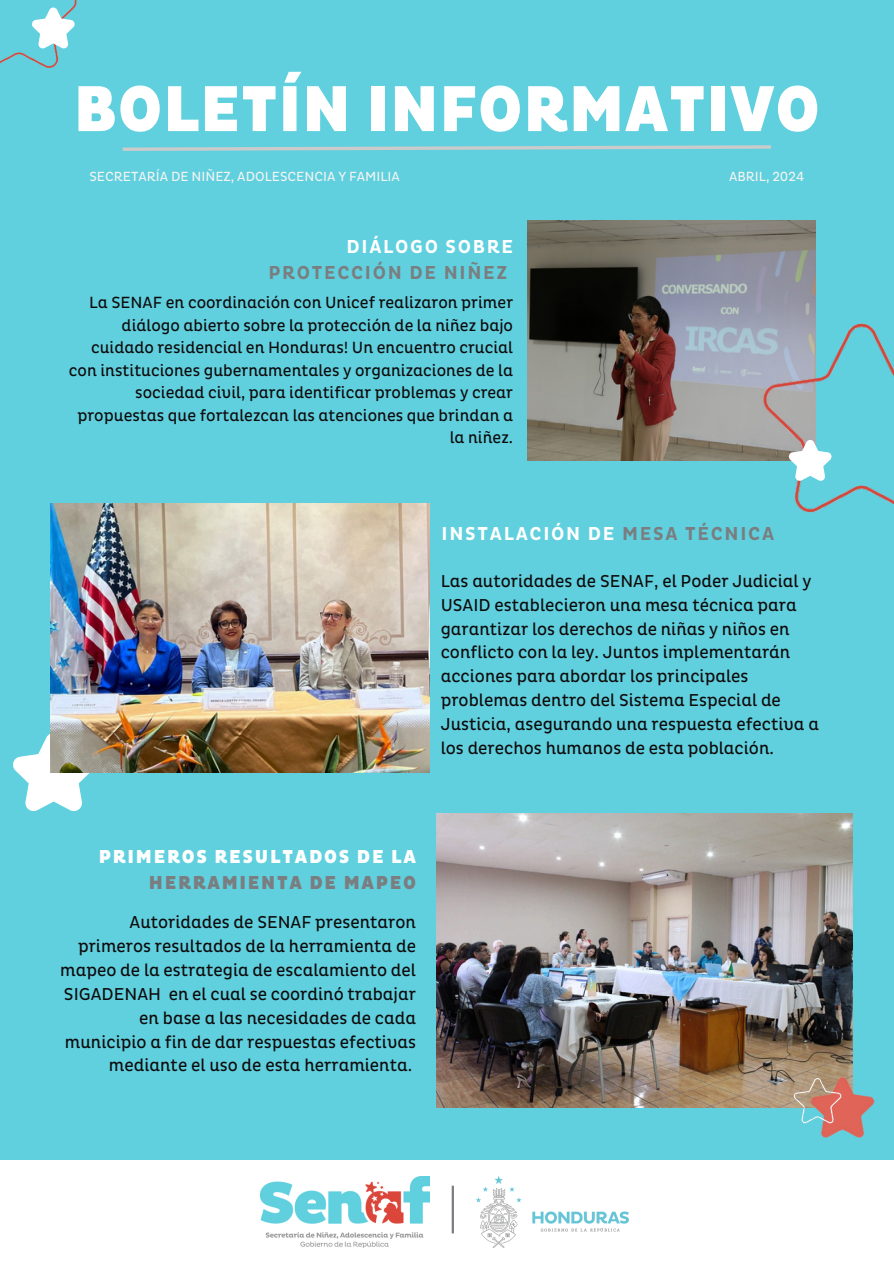
<style>
.page{position:relative;width:894px;height:1264px;background:#fff}
.page>*{position:absolute;margin:0;border:0;box-sizing:border-box;transform-origin:0 0}
.t1{font:900 66px "Pluto Cond";letter-spacing:.01em;color:#fff}
.t2{font:900 19.05px/25.8px "Pluto Cond";letter-spacing:.09em;color:#fff;text-align:right}
.t3{font:700 19.05px/25.8px "Pluto Cond";letter-spacing:.09em;color:#7a7e80}
.t4{font:700 19.05px "Pluto Cond";letter-spacing:.09em;color:#fff}
.t5{font:17.55px/23.9px "Pluto Cond";color:#0e0b0c}
.t6{font:16.5px/22.5px "Pluto Cond";color:#0e0b0c;text-align:right}
.t7{font:13.5px "Pluto Cond";color:#f4f4f4}
.s1{color:#fff}
.s2{color:#7a7e80}
</style>
<div class="page">
<div style="left:0;top:0;width:893px;height:1263px;background:#60d0de"></div>
<svg style="left:13px;top:734px;width:84px;height:78px"></svg>
<img style="left:50px;top:504px;width:379px;height:268px">
<img style="left:527px;top:221px;width:288px;height:239px">
<img style="left:436px;top:813px;width:416px;height:294px">
<img style="left:0;top:0;width:77px;height:68px">
<img style="left:749px;top:307px;width:144px;height:206px">
<img style="left:781px;top:1072px;width:94px;height:66px">
<div style="left:0;top:1159px;width:893px;height:104px;background:#fff"></div>
<img style="left:260px;top:1176px;width:169px;height:71px">
<hr style="left:451px;top:1185px;width:3px;height:48px;background:#7a7e80">
<img style="left:476px;top:1176px;width:152px;height:71px">
<svg style="left:31px;top:7px;width:45px;height:42px"></svg>
<img style="left:790px;top:1076px;width:52px;height:49px">
<svg style="left:787px;top:439px;width:45px;height:43px"></svg>
<svg style="left:122px;top:145px;width:649px;height:6px"></svg>
<h2 class="t1" style="left:74px;top:70px;width:747px">BOLETÍN INFORMATIVO</h2>
<h3 class="t7" style="left:89px;top:169px;width:312px">SECRETARÍA DE NIÑEZ, ADOLESCENCIA Y FAMILIA</h3>
<p class="t7" style="left:729px;top:169px;width:77px">ABRIL, 2024</p>
<p class="t3" style="left:268px;top:235px;width:246px;text-indent:78px"><span class="s1">DIÁLOGO SOBRE<br></span>PROTECCIÓN DE NIÑEZ</p>
<h1 class="t6" style="left:69px;top:292px;width:445px">La SENAF en coordinación con Unicef realizaron primer diálogo abierto sobre la protección de la niñez bajo cuidado residencial en Honduras! Un encuentro crucial con instituciones gubernamentales y organizaciones de la sociedad civil, para identificar problemas y crear propuestas que fortalezcan las atenciones que brindan a la niñez.</h1>
<h2 class="t4" style="left:441px;top:523px;width:334px">INSTALACIÓN DE <span class="s2">MESA TÉCNICA</span></h2>
<p class="t5" style="left:440px;top:569px;width:380px">Las autoridades de SENAF, el Poder Judicial y USAID establecieron una mesa técnica para garantizar los derechos de niñas y niños en conflicto con la ley. Juntos implementarán acciones para abordar los principales problemas dentro del Sistema Especial de Justicia, asegurando una respuesta efectiva a los derechos humanos de esta población.</p>
<p class="t2" style="left:99px;top:844px;width:318px">PRIMEROS RESULTADOS DE LA<br><span class="s2">HERRAMIENTA DE MAPEO</span></p>
<h4 class="t5" style="left:60px;top:910px;width:357px;text-align:right">Autoridades de SENAF presentaron primeros resultados de la herramienta de mapeo de la estrategia de escalamiento del SIGADENAH en el cual se coordinó trabajar en base a las necesidades de cada municipio a fin de dar respuestas efectivas mediante el uso de esta herramienta.</h4>
</div>
